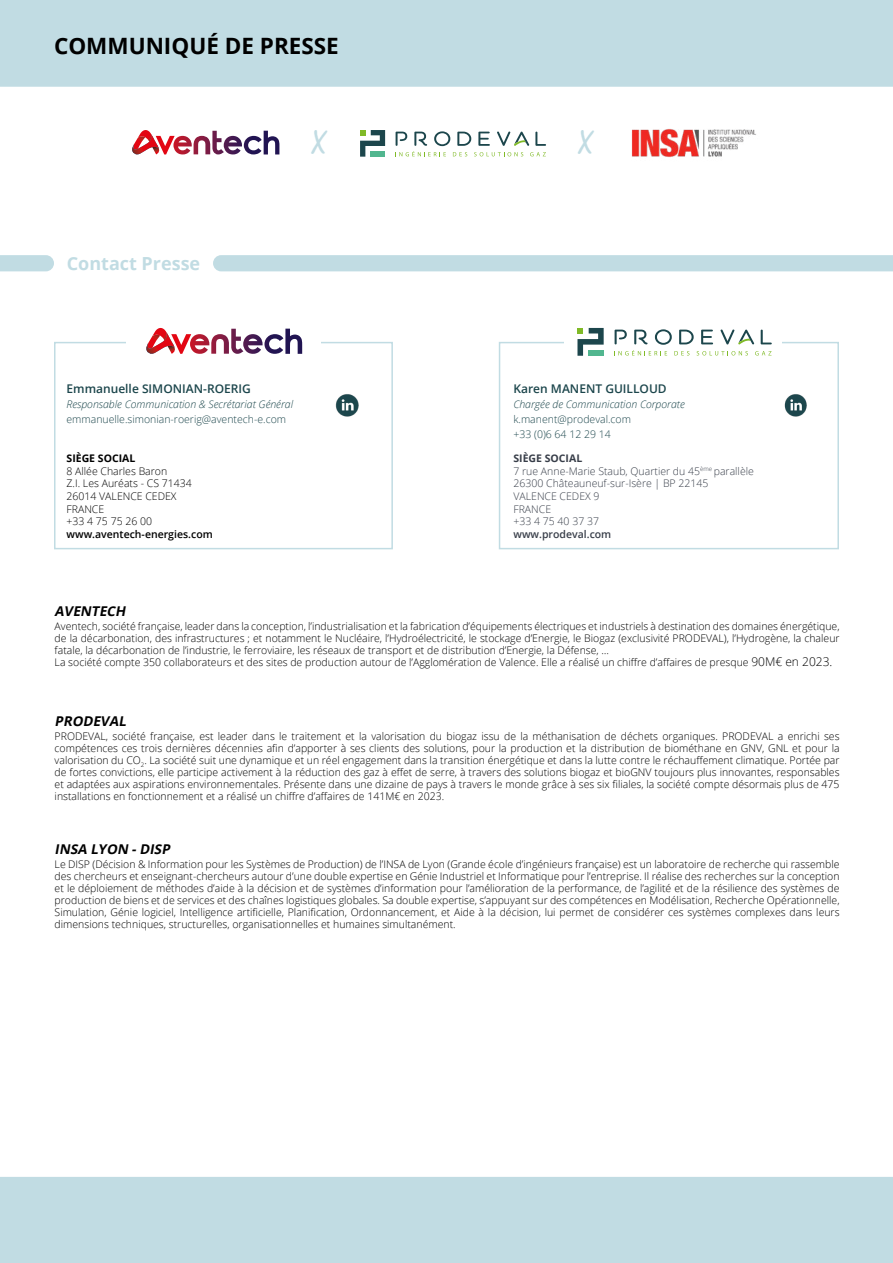
<style>
.page{position:relative;width:893px;height:1263px;background:#fff}
.page>*{position:absolute;margin:0;border:0;box-sizing:border-box;transform-origin:0 0}
.t1{font:700 32.4px "Bakerie Rough";color:#c1dce3}
.t2{font:700 22.5px "Open Sans";color:#000}
.t3{font:700 18px "Open Sans";color:#c1dce3}
.t4{font:italic 700 13.5px "Open Sans";color:#000}
.t5{font:600 12px "Open Sans";color:#1c464c}
.t6{font:300 10.5px/12px "Open Sans";color:#000;text-align:justify}
.t7{font:300 10.5px/12.6px "Open Sans";color:#383e49}
.t8{font:300 10.5px/15px "Open Sans";color:#1c464c}
.t9{font:italic 300 10.5px "Open Sans";color:#1c474c}
.t10{font:italic 300 10.5px "Open Sans";color:#1c464c}
.t11{font:600 10.5px "Open Sans";color:#000}
.t12{font:600 10.5px "Open Sans";color:#383e49}
.t13{font:700 10.5px "Open Sans";color:#000}
.s1{font-weight:700}
.s2{font-size:12px}
</style>
<div class="page">
<div style="left:0;top:0;width:893px;height:87px;background:#c1dce3"></div>
<div style="left:0;top:1177px;width:893px;height:86px;background:#c1dce3"></div>
<img style="left:335px;top:394px;width:24px;height:23px">
<div style="left:499px;top:342px;width:340px;height:207px;border:2px solid #c1dce3"></div>
<img style="left:784px;top:394px;width:23px;height:23px">
<div style="left:54px;top:342px;width:339px;height:207px;border:2px solid #c1dce3"></div>
<div style="left:564px;top:328px;width:217px;height:28px;background:#fff"></div>
<svg style="left:614px;top:329px;width:158px;height:26px"></svg>
<svg style="left:577px;top:328px;width:27px;height:28px"></svg>
<div style="left:588px;top:350px;width:15px;height:6px;background:#51b68f"></div>
<div style="left:126px;top:328px;width:195px;height:28px;background:#fff"></div>
<svg style="left:146px;top:328px;width:156px;height:26px"></svg>
<div style="left:213px;top:255px;width:680px;height:16px;background:#c1dce3"></div>
<svg style="left:0;top:255px;width:54px;height:16px"></svg>
<svg style="left:132px;top:130px;width:147px;height:25px"></svg>
<svg style="left:395px;top:131px;width:151px;height:25px"></svg>
<svg style="left:360px;top:130px;width:25px;height:27px"></svg>
<div style="left:371px;top:151px;width:14px;height:6px;background:#51b68f"></div>
<img style="left:631px;top:129px;width:125px;height:29px">
<h2 class="t2" style="left:54px;top:30px;width:286px">COMMUNIQUÉ DE PRESSE</h2>
<h3 class="t3" style="left:67px;top:251px;width:135px">Contact Presse</h3>
<h1 class="t1" style="left:311px;top:123px;width:18px">X</h1>
<h1 class="t1" style="left:578px;top:123px;width:18px">X</h1>
<p class="t5" style="left:67px;top:380px;width:186px">Emmanuelle SIMONIAN-ROERIG</p>
<p class="t9" style="left:67px;top:397px;width:228px">Responsable Communication &amp; Secrétariat Général</p>
<p class="t8" style="left:67px;top:411px;width:221px">emmanuelle.simonian-roerig@aventech-e.com</p>
<p class="t13" style="left:67px;top:451px;width:70px">SIÈGE SOCIAL</p>
<p class="t6" style="left:67px;top:464px;width:127px;line-height:12.6px;text-align:left">8 Allée Charles Baron<br>Z.I. Les Auréats - CS 71434<br>26014 VALENCE CEDEX<br>FRANCE<br>+33 4 75 75 26 00</p>
<p class="t11" style="left:67px;top:527px;width:148px">www.aventech-energies.com</p>
<p class="t5" style="left:513px;top:380px;width:155px">Karen MANENT GUILLOUD</p>
<p class="t10" style="left:513px;top:397px;width:173px">Chargée de Communication Corporate</p>
<p class="t8" style="left:513px;top:411px;width:119px">k.manent@prodeval.com +33 (0)6 64 12 29 14</p>
<p class="t7" style="left:513px;top:452px;width:242px"><span class="s1">SIÈGE SOCIAL<br></span>7 rue Anne-Marie Staub, Quartier du 45<sup>ème</sup> parallèle<br>26300 Châteauneuf-sur-Isère | BP 22145<br>VALENCE CEDEX 9<br>FRANCE<br>+33 4 75 40 37 37</p>
<p class="t12" style="left:513px;top:527px;width:99px">www.prodeval.com</p>
<p class="t4" style="left:55px;top:601px;width:76px">AVENTECH</p>
<p class="t6" style="left:55px;top:619px;width:786px;text-align:left">Aventech, société française, leader dans la conception, l’industrialisation et la fabrication d’équipements électriques et industriels à destination des domaines énergétique, de la décarbonation, des infrastructures ; et notamment le Nucléaire, l’Hydroélectricité, le stockage d’Energie, le Biogaz (exclusivité PRODEVAL), l’Hydrogène, la chaleur fatale, la décarbonation de l’industrie, le ferroviaire, les réseaux de transport et de distribution d’Energie, la Défense, …<br>La société compte 350 collaborateurs et des sites de production autour de l’Agglomération de Valence. Elle a réalisé un chiffre d’affaires de presque <span class="s2">90M€ en 2023.</span></p>
<p class="t4" style="left:55px;top:711px;width:76px">PRODEVAL</p>
<p class="t6" style="left:55px;top:730px;width:786px">PRODEVAL, société française, est leader dans le traitement et la valorisation du biogaz issu de la méthanisation de déchets organiques. PRODEVAL a enrichi ses compétences ces trois dernières décennies afin d’apporter à ses clients des solutions, pour la production et la distribution de biométhane en GNV, GNL et pour la valorisation du CO<sub>2</sub>. La société suit une dynamique et un réel engagement dans la transition énergétique et dans la lutte contre le réchauffement climatique. Portée par de fortes convictions, elle participe activement à la réduction des gaz à effet de serre, à travers des solutions biogaz et bioGNV toujours plus innovantes, responsables et adaptées aux aspirations environnementales. Présente dans une dizaine de pays à travers le monde grâce à ses six filiales, la société compte désormais plus de 475 installations en fonctionnement et a réalisé un chiffre d’affaires de 141M€ en 2023.</p>
<p class="t4" style="left:55px;top:839px;width:120px">INSA LYON -DISP</p>
<p class="t6" style="left:55px;top:858px;width:786px">Le DISP (Décision &amp; Information pour les Systèmes de Production) de l’INSA de Lyon (Grande école d’ingénieurs française) est un laboratoire de recherche qui rassemble des chercheurs et enseignant-chercheurs autour d’une double expertise en Génie Industriel et Informatique pour l’entreprise. Il réalise des recherches sur la conception et le déploiement de méthodes d’aide à la décision et de systèmes d’information pour l’amélioration de la performance, de l’agilité et de la résilience des systèmes de production de biens et de services et des chaînes logistiques globales. Sa double expertise, s’appuyant sur des compétences en Modélisation, Recherche Opérationnelle, Simulation, Génie logiciel, Intelligence artificielle, Planification, Ordonnancement, et Aide à la décision, lui permet de considérer ces systèmes complexes dans leurs dimensions techniques, structurelles, organisationnelles et humaines simultanément.</p>
</div>
